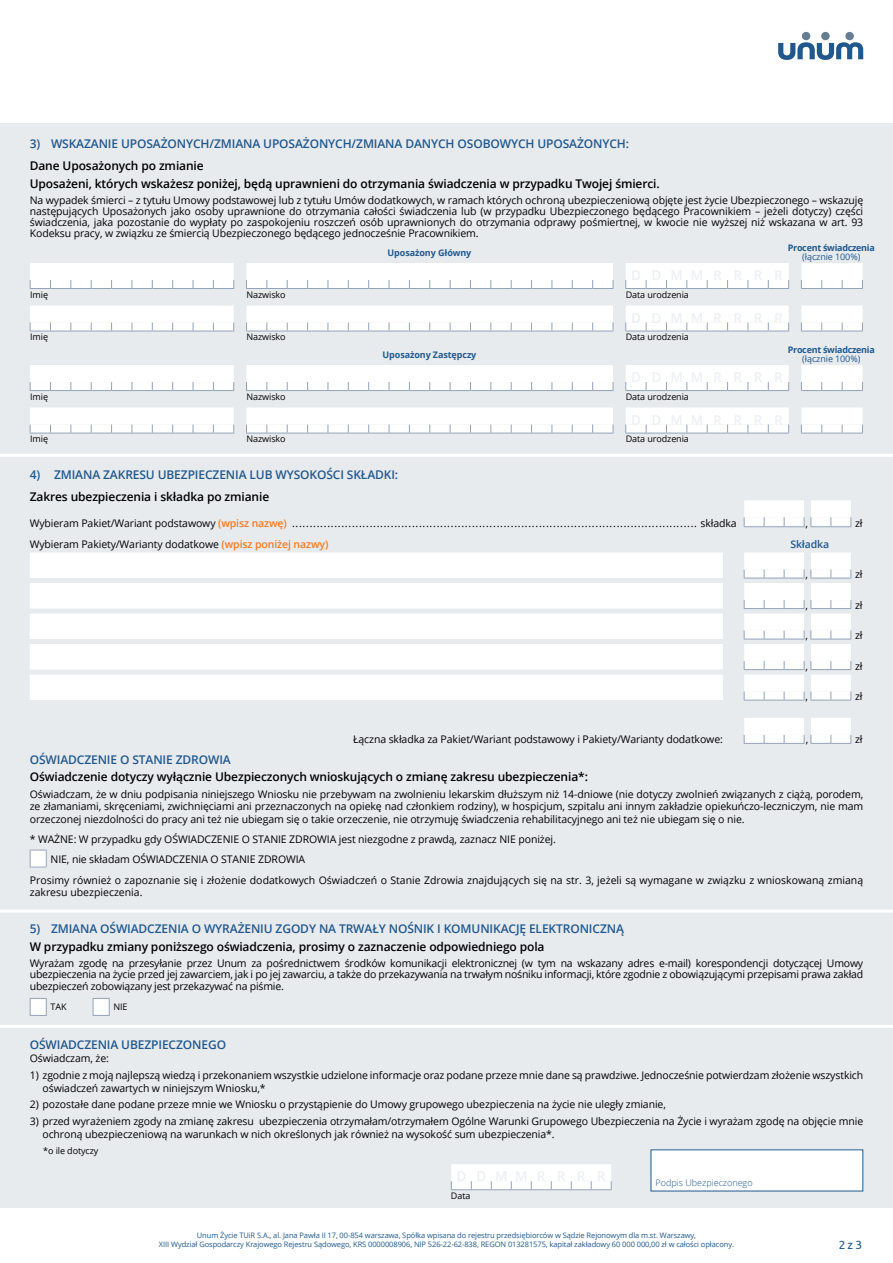
<style>
.page{position:relative;width:893px;height:1263px;background:#fff}
.page>*{position:absolute;margin:0;border:0;box-sizing:border-box;transform-origin:0 0}
.t1{font:600 12px/17.7px "Open Sans";letter-spacing:-.01em;color:#000}
.t2{font:600 12px "Open Sans";letter-spacing:-.01em;color:#20588d}
.t3{font:12px "Ubuntu";color:#20588d}
.t4{font:10.5px/11.2px "Open Sans";letter-spacing:-.01em;color:#000}
.t5{font:600 10.5px "Open Sans";letter-spacing:-.01em;color:#20588d}
.t6{font:9px "Open Sans";letter-spacing:-.01em;color:#000}
.t7{font:700 9px "Open Sans";letter-spacing:-.03em;color:#20588d}
.t8{font:700 9px "Open Sans";letter-spacing:-.01em;color:#20588d}
.t9{font:9px "Open Sans";letter-spacing:-.01em;color:#20588d}
.t10{font:300 9px "Open Sans";color:#20588d}
.t11{font:7.5px/9px "Open Sans";letter-spacing:-.01em;color:#20588d;text-align:center}
.s1{font-weight:600;color:#f47920}
</style>
<div class="page">
<div style="left:0;top:123px;width:893px;height:1085px;background:#e8ebee"></div>
<svg style="left:778px;top:32px;width:85px;height:28px"></svg>
<hr style="left:0;top:454px;width:893px;height:3px;background:#fff">
<hr style="left:0;top:909px;width:893px;height:3px;background:#fff">
<hr style="left:0;top:1025px;width:893px;height:3px;background:#fff">
<svg style="left:30px;top:263px;width:833px;height:26px;background:#f8f9fa"></svg>
<svg style="left:30px;top:305px;width:833px;height:27px;background:#f7f8f9"></svg>
<svg style="left:30px;top:365px;width:833px;height:26px;background:#f8f9fa"></svg>
<svg style="left:30px;top:408px;width:833px;height:26px;background:#f7f8fa"></svg>
<svg style="left:744px;top:500px;width:107px;height:27px;background:#f8f9fa"></svg>
<svg style="left:30px;top:553px;width:821px;height:148px"></svg>
<svg style="left:744px;top:718px;width:107px;height:26px;background:#f7f8f9"></svg>
<svg style="left:30px;top:850px;width:17px;height:18px"></svg>
<svg style="left:30px;top:998px;width:80px;height:18px"></svg>
<svg style="left:451px;top:1164px;width:161px;height:26px;background:#f9fafb"></svg>
<div style="left:651px;top:1150px;width:212px;height:41px;background:#fff"></div>
<p class="t2" style="left:30px;top:136px;width:601px">3) WSKAZANIE UPOSAŻONYCH/ZMIANA UPOSAŻONYCH/ZMIANA DANYCH OSOBOWYCH UPOSAŻONYCH:</p>
<p class="t1" style="left:30px;top:157px;width:632px">Dane Uposażonych po zmianie<br>Uposażeni, których wskażesz poniżej, będą uprawnieni do otrzymania świadczenia w przypadku Twojej śmierci.</p>
<p class="t4" style="left:30px;top:194px;width:835px;text-align:justify">Na wypadek śmierci – z tytułu Umowy podstawowej lub z tytułu Umów dodatkowych, w ramach których ochroną ubezpieczeniową objęte jest życie Ubezpieczonego – wskazuję następujących Uposażonych jako osoby uprawnione do otrzymania całości świadczenia lub (w przypadku Ubezpieczonego będącego Pracownikiem – jeżeli dotyczy) części świadczenia, jaka pozostanie do wypłaty po zaspokojeniu roszczeń osób uprawnionych do otrzymania odprawy pośmiertnej, w kwocie nie wyższej niż wskazana w art. 93<br>Kodeksu pracy, w związku ze śmiercią Ubezpieczonego będącego jednocześnie Pracownikiem.</p>
<p class="t8" style="left:388px;top:246px;width:85px">Uposażony Główny</p>
<p class="t7" style="left:788px;top:242px;width:89px">Procent świadczenia</p>
<p class="t9" style="left:802px;top:251px;width:60px">(łącznie 100%)</p>
<p class="t6" style="left:30px;top:288px;width:19px">Imię</p>
<p class="t6" style="left:246px;top:288px;width:41px">Nazwisko</p>
<p class="t6" style="left:626px;top:288px;width:65px">Data urodzenia</p>
<p class="t6" style="left:30px;top:331px;width:19px">Imię</p>
<p class="t6" style="left:246px;top:331px;width:41px">Nazwisko</p>
<p class="t6" style="left:626px;top:331px;width:65px">Data urodzenia</p>
<p class="t8" style="left:383px;top:348px;width:95px">Uposażony Zastępczy</p>
<p class="t7" style="left:788px;top:344px;width:89px">Procent świadczenia</p>
<p class="t9" style="left:802px;top:353px;width:60px">(łącznie 100%)</p>
<p class="t6" style="left:30px;top:390px;width:19px">Imię</p>
<p class="t6" style="left:246px;top:390px;width:41px">Nazwisko</p>
<p class="t6" style="left:626px;top:390px;width:65px">Data urodzenia</p>
<p class="t6" style="left:30px;top:433px;width:19px">Imię</p>
<p class="t6" style="left:246px;top:433px;width:41px">Nazwisko</p>
<p class="t6" style="left:626px;top:433px;width:65px">Data urodzenia</p>
<p class="t2" style="left:30px;top:466px;width:370px">4) ZMIANA ZAKRESU UBEZPIECZENIA LUB WYSOKOŚCI SKŁADKI:</p>
<p class="t1" style="left:30px;top:487px;width:241px">Zakres ubezpieczenia i składka po zmianie</p>
<p class="t4" style="left:30px;top:517px;width:708px">Wybieram Pakiet/Wariant podstawowy <span class="s1">(wpisz nazwę)</span> ................................................................................................................... składka</p>
<p class="t4" style="left:805px;top:517px;width:4px">,</p>
<p class="t4" style="left:30px;top:538px;width:300px">Wybieram Pakiety/Warianty dodatkowe <span class="s1">(wpisz poniżej nazwy)</span></p>
<p class="t5" style="left:790px;top:537px;width:40px">Składka</p>
<p class="t4" style="left:805px;top:568px;width:4px">,</p>
<p class="t4" style="left:805px;top:599px;width:4px">,</p>
<p class="t4" style="left:805px;top:629px;width:4px">,</p>
<p class="t4" style="left:805px;top:660px;width:4px">,</p>
<p class="t4" style="left:805px;top:690px;width:4px">,</p>
<p class="t4" style="left:353px;top:733px;width:371px">Łączna składka za Pakiet/Wariant podstawowy i Pakiety/Warianty dodatkowe:</p>
<p class="t4" style="left:806px;top:734px;width:4px">,</p>
<p class="t4" style="left:855px;top:517px;width:9px">zł</p>
<p class="t4" style="left:855px;top:568px;width:9px">zł</p>
<p class="t4" style="left:855px;top:599px;width:9px">zł</p>
<p class="t4" style="left:855px;top:629px;width:9px">zł</p>
<p class="t4" style="left:855px;top:660px;width:9px">zł</p>
<p class="t4" style="left:855px;top:690px;width:9px">zł</p>
<p class="t4" style="left:855px;top:734px;width:9px">zł</p>
<p class="t2" style="left:30px;top:751px;width:203px">OŚWIADCZENIE O STANIE ZDROWIA</p>
<p class="t1" style="left:30px;top:768px;width:560px">Oświadczenie dotyczy wyłącznie Ubezpieczonych wnioskujących o zmianę zakresu ubezpieczenia*:</p>
<p class="t4" style="left:30px;top:788px;width:835px;line-height:12.3px;text-align:justify">Oświadczam, że w dniu podpisania niniejszego Wniosku nie przebywam na zwolnieniu lekarskim dłuższym niż 14-dniowe (nie dotyczy zwolnień związanych z ciążą, porodem, ze złamaniami, skręceniami, zwichnięciami ani przeznaczonych na opiekę nad członkiem rodziny), w hospicjum, szpitalu ani innym zakładzie opiekuńczo-leczniczym, nie mam orzeczonej niezdolności do pracy ani też nie ubiegam się o takie orzeczenie, nie otrzymuję świadczenia rehabilitacyjnego ani też nie ubiegam się o nie.</p>
<p class="t4" style="left:51px;top:830px;width:507px;line-height:19.2px;text-indent:-21px">* WAŻNE: W przypadku gdy OŚWIADCZENIE O STANIE ZDROWIA jest niezgodne z prawdą, zaznacz NIE poniżej.<br>NIE, nie składam OŚWIADCZENIA O STANIE ZDROWIA</p>
<p class="t4" style="left:30px;top:874px;width:835px;line-height:12.3px">Prosimy również o zapoznanie się i złożenie dodatkowych Oświadczeń o Stanie Zdrowia znajdujących się na str. 3, jeżeli są wymagane w związku z wnioskowaną zmianą zakresu ubezpieczenia.</p>
<p class="t2" style="left:30px;top:921px;width:596px">5) ZMIANA OŚWIADCZENIA O WYRAŻENIU ZGODY NA TRWAŁY NOŚNIK I KOMUNIKACJĘ ELEKTRONICZNĄ</p>
<p class="t1" style="left:30px;top:937px;width:516px">W przypadku zmiany poniższego oświadczenia, prosimy o zaznaczenie odpowiedniego pola</p>
<p class="t4" style="left:30px;top:957px;width:835px;line-height:11.9px;text-align:justify">Wyrażam zgodę na przesyłanie przez Unum za pośrednictwem środków komunikacji elektronicznej (w tym na wskazany adres e-mail) korespondencji dotyczącej Umowy ubezpieczenia na życie przed jej zawarciem, jak i po jej zawarciu, a także do przekazywania na trwałym nośniku informacji, które zgodnie z obowiązującymi przepisami prawa zakład ubezpieczeń zobowiązany jest przekazywać na piśmie.</p>
<p class="t6" style="left:51px;top:1001px;width:18px">TAK</p>
<p class="t6" style="left:113px;top:1001px;width:15px">NIE</p>
<p class="t2" style="left:30px;top:1036px;width:198px">OŚWIADCZENIA UBEZPIECZONEGO</p>
<p class="t4" style="left:30px;top:1052px;width:81px">Oświadczam, że:</p>
<p class="t4" style="left:43px;top:1068px;width:822px;line-height:12.6px;text-indent:-13px">1) zgodnie z moją najlepszą wiedzą i przekonaniem wszystkie udzielone informacje oraz podane przeze mnie dane są prawdziwe. Jednocześnie potwierdzam złożenie wszystkich oświadczeń zawartych w niniejszym Wniosku,*</p>
<p class="t4" style="left:30px;top:1099px;width:638px">2) pozostałe dane podane przeze mnie we Wniosku o przystąpienie do Umowy grupowego ubezpieczenia na życie nie uległy zmianie,</p>
<p class="t4" style="left:43px;top:1115px;width:822px;line-height:12.6px;text-indent:-13px">3) przed wyrażeniem zgody na zmianę zakresu ubezpieczenia otrzymałam/otrzymałem Ogólne Warunki Grupowego Ubezpieczenia na Życie i wyrażam zgodę na objęcie mnie ochroną ubezpieczeniową na warunkach w nich określonych jak również na wysokość sum ubezpieczenia*.</p>
<p class="t6" style="left:43px;top:1144px;width:57px">*o ile dotyczy</p>
<p class="t6" style="left:451px;top:1189px;width:21px">Data</p>
<p class="t10" style="left:656px;top:1177px;width:98px">Podpis Ubezpieczonego</p>
<p class="t11" style="left:159px;top:1231px;width:577px">Unum Życie TUiR S.A., al. Jana Pawła II 17, 00-854 warszawa, Spółka wpisana do rejestru przedsiębiorców w Sądzie Rejonowym dla m.st. Warszawy,<br>XIII Wydział Gospodarczy Krajowego Rejestru Sądowego, KRS 0000008906, NIP 526-22-62-838, REGON 013281575, kapitał zakładowy 60 000 000,00 zł w całości opłacony.</p>
<p class="t3" style="left:839px;top:1237px;width:25px">2 z 3</p>
</div>
